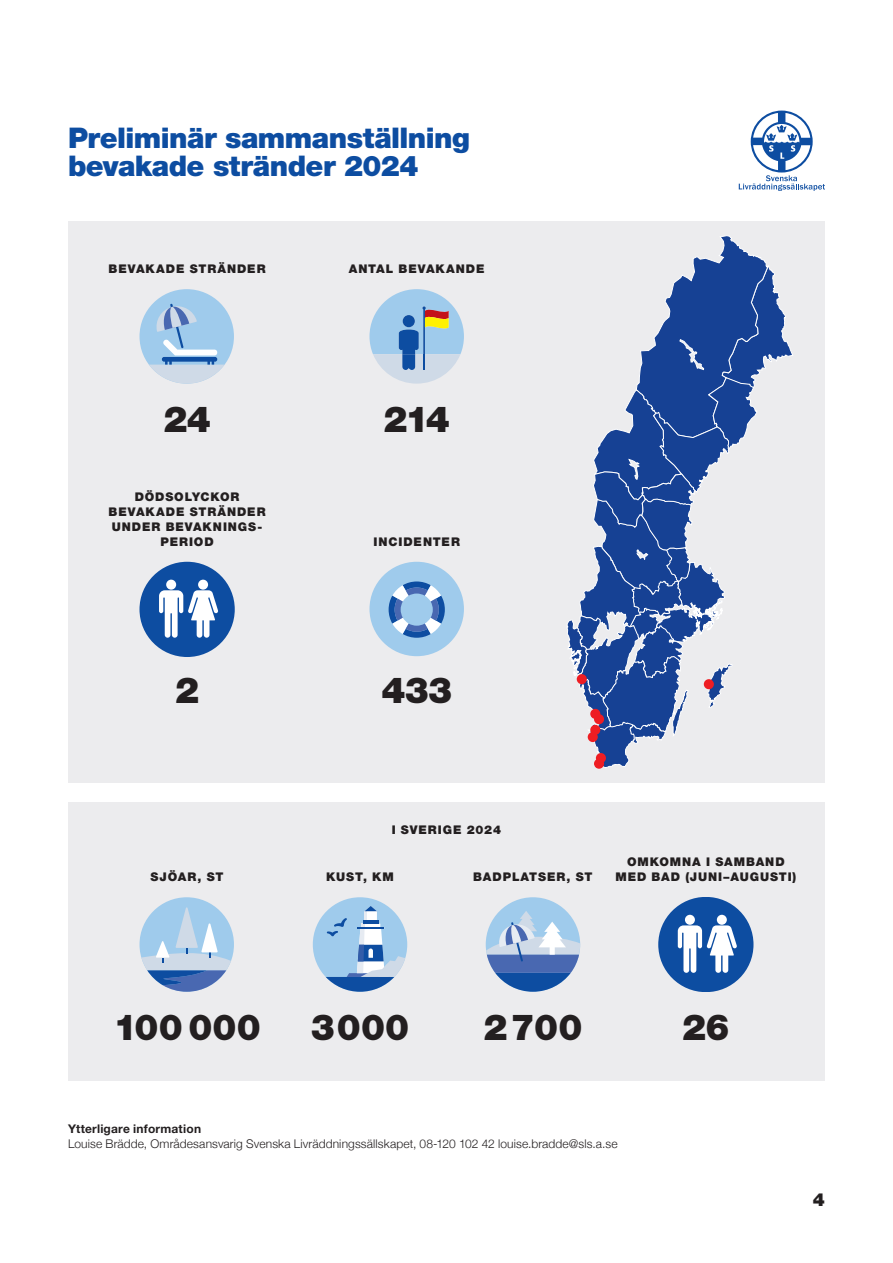
<style>
.page{position:relative;width:893px;height:1263px;background:#fff}
.page>*{position:absolute;margin:0;border:0;box-sizing:border-box;transform-origin:0 0}
.Nyckeltal_-_siffra{font:900 36px "Helvetica Neue LT Std";letter-spacing:-.02em;color:#231f20}
.Rubrik2{font:900 28.5px/28.5px "Helvetica Neue LT Std";letter-spacing:-.02em;color:#0d4da1}
.t1{font:900 18px "Helvetica Neue LT Std";color:#231f20}
.Nyckeltal_-_rubrik{font:900 12px/15px "Helvetica Neue LT Std";letter-spacing:.075em;color:#231f20;text-align:center}
.Brödtext_-_liten{font:300 12px "Helvetica Neue";letter-spacing:.01em;color:#231f20}
.Brödtext_-_liten-2{font:700 12px "Helvetica Neue LT Std";letter-spacing:.02em;color:#231f20}
</style>
<div class="page">
<svg style="left:739px;top:111px;width:86px;height:80px"></svg>
<div style="left:68px;top:221px;width:757px;height:561px;background:#ececee"></div>
<div style="left:140px;top:289px;width:94px;height:95px;background:#9fcbec;border-radius:50%"></div>
<svg style="left:149px;top:304px;width:76px;height:80px"></svg>
<svg style="left:369px;top:289px;width:95px;height:95px"></svg>
<svg style="left:567px;top:236px;width:226px;height:532px"></svg>
<div style="left:139px;top:562px;width:96px;height:95px;background:#0d4da1;border-radius:50%"></div>
<div style="left:198px;top:580px;width:10px;height:10px;background:#fff;border-radius:50%"></div>
<div style="left:166px;top:580px;width:10px;height:10px;background:#fff;border-radius:50%"></div>
<svg style="left:159px;top:590px;width:59px;height:48px"></svg>
<div style="left:68px;top:802px;width:757px;height:278px;background:#ececee"></div>
<div style="left:486px;top:897px;width:94px;height:95px;background:#9fcbec;border-radius:50%"></div>
<svg style="left:486px;top:911px;width:94px;height:81px"></svg>
<div style="left:659px;top:897px;width:94px;height:95px;background:#0d4da1;border-radius:50%"></div>
<div style="left:717px;top:915px;width:10px;height:10px;background:#fff;border-radius:50%"></div>
<div style="left:685px;top:915px;width:10px;height:10px;background:#fff;border-radius:50%"></div>
<svg style="left:678px;top:925px;width:59px;height:48px"></svg>
<div style="left:313px;top:897px;width:94px;height:95px;background:#9fcbec;border-radius:50%"></div>
<svg style="left:326px;top:906px;width:79px;height:86px"></svg>
<div style="left:140px;top:897px;width:94px;height:95px;background:#9fcbec;border-radius:50%"></div>
<svg style="left:141px;top:907px;width:90px;height:85px"></svg>
<div style="left:594px;top:759px;width:10px;height:10px;background:#ee1d23;border-radius:50%"></div>
<div style="left:594px;top:714px;width:10px;height:10px;background:#ee1d23;border-radius:50%"></div>
<div style="left:590px;top:709px;width:10px;height:10px;background:#ee1d23;border-radius:50%"></div>
<div style="left:704px;top:679px;width:10px;height:10px;background:#ee1d23;border-radius:50%"></div>
<div style="left:590px;top:725px;width:10px;height:10px;background:#ee1d23;border-radius:50%"></div>
<div style="left:577px;top:674px;width:10px;height:10px;background:#ee1d23;border-radius:50%"></div>
<div style="left:588px;top:732px;width:10px;height:10px;background:#ee1d23;border-radius:50%"></div>
<div style="left:596px;top:753px;width:10px;height:10px;background:#ee1d23;border-radius:50%"></div>
<div style="left:369px;top:562px;width:95px;height:94px;background:#9fcbec;border-radius:50%"></div>
<svg style="left:389px;top:581px;width:56px;height:57px"></svg>
<p class="Rubrik2" style="left:68px;top:123px;width:404px">Preliminär sammanställning bevakade stränder 2024</p>
<p class="Nyckeltal_-_rubrik" style="left:109px;top:261px;width:158px">BEVAKADE STRÄNDER</p>
<p class="Nyckeltal_-_rubrik" style="left:349px;top:261px;width:137px">ANTAL BEVAKANDE</p>
<p class="Nyckeltal_-_siffra" style="left:163px;top:397px;width:49px">24</p>
<p class="Nyckeltal_-_rubrik" style="left:135px;top:489px;width:106px">DÖDSOLYCKOR</p>
<p class="Nyckeltal_-_rubrik" style="left:109px;top:504px;width:158px">BEVAKADE STRÄNDER</p>
<p class="Nyckeltal_-_rubrik" style="left:112px;top:519px;width:152px">UNDER BEVAKNINGS-<br>PERIOD</p>
<p class="Nyckeltal_-_siffra" style="left:383px;top:397px;width:68px">214</p>
<p class="Nyckeltal_-_rubrik" style="left:373px;top:534px;width:88px">INCIDENTER</p>
<p class="Nyckeltal_-_siffra" style="left:175px;top:669px;width:26px">2</p>
<p class="Nyckeltal_-_siffra" style="left:381px;top:669px;width:72px">433</p>
<p class="Nyckeltal_-_rubrik" style="left:151px;top:869px;width:74px">SJÖAR, ST</p>
<p class="Nyckeltal_-_rubrik" style="left:392px;top:822px;width:111px">I SVERIGE 2024</p>
<p class="Nyckeltal_-_rubrik" style="left:326px;top:869px;width:69px">KUST, KM</p>
<p class="Nyckeltal_-_rubrik" style="left:473px;top:869px;width:121px">BADPLATSER, ST</p>
<p class="Nyckeltal_-_rubrik" style="left:615px;top:854px;width:183px">OMKOMNA I SAMBAND<br>MED BAD (JUNI–AUGUSTI)</p>
<p class="Nyckeltal_-_siffra" style="left:113px;top:1005px;width:149px">100 000</p>
<p class="Nyckeltal_-_siffra" style="left:311px;top:1005px;width:100px">3000</p>
<p class="Nyckeltal_-_siffra" style="left:483px;top:1005px;width:101px">2 700</p>
<p class="Nyckeltal_-_siffra" style="left:682px;top:1005px;width:49px">26</p>
<p class="Brödtext_-_liten-2" style="left:68px;top:1121px;width:135px">Ytterligare information</p>
<p class="Brödtext_-_liten" style="left:68px;top:1134px;width:551px">Louise Brädde, Områdesansvarig Svenska Livräddningssällskapet, 08-120 102 42 louise.bradde@sls.a.se</p>
<h3 class="t1" style="left:813px;top:1189px;width:14px">4</h3>
</div>
